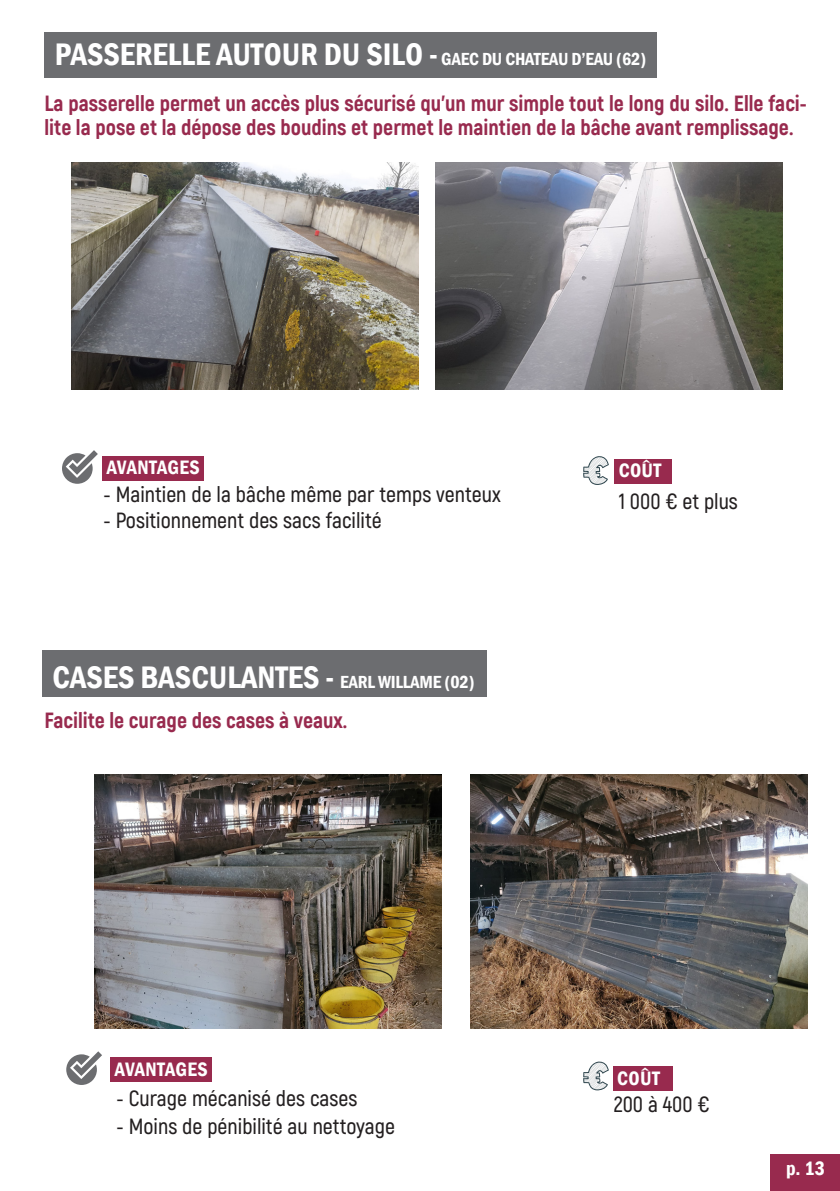
<style>
.page{position:relative;width:840px;height:1191px;background:#fff}
.page>*{position:absolute;margin:0;border:0;box-sizing:border-box;transform-origin:0 0}
.t1{font:600 condensed 32px "Franklin Gothic";color:#fff}
.t2{font:800 22px/24px "Akrobat";color:#982a4e}
.t3{font:600 22px "Akrobat";color:#231f20}
.t4{font:600 condensed 20px "Franklin Gothic";letter-spacing:.02em;color:#fff}
.s1{font-size:18px}
</style>
<div class="page">
<div style="left:770px;top:1154px;width:69px;height:37px;background:#982a4e"></div>
<div style="left:44px;top:33px;width:613px;height:45px;background:#6c6d70"></div>
<div style="left:42px;top:650px;width:444px;height:46px;background:#6c6d70"></div>
<div style="left:103px;top:456px;width:101px;height:25px;background:#982a4e"></div>
<div style="left:614px;top:459px;width:57px;height:25px;background:#982a4e"></div>
<div style="left:612px;top:1065px;width:59px;height:25px;background:#982a4e"></div>
<div style="left:111px;top:1057px;width:101px;height:25px;background:#982a4e"></div>
<img style="left:470px;top:774px;width:336px;height:254px">
<img style="left:94px;top:774px;width:347px;height:254px">
<svg style="left:62px;top:450px;width:36px;height:34px"></svg>
<svg style="left:583px;top:456px;width:25px;height:29px"></svg>
<svg style="left:66px;top:1051px;width:36px;height:34px"></svg>
<svg style="left:583px;top:1061px;width:25px;height:29px"></svg>
<img style="left:435px;top:162px;width:346px;height:227px">
<img style="left:72px;top:162px;width:346px;height:227px">
<p class="t1" style="left:55px;top:33px;width:592px">PASSERELLE AUTOUR DU SILO - <span class="s1">GAEC DU CHATEAU D’EAU (62)</span></p>
<p class="t2" style="left:44px;top:91px;width:763px">La passerelle permet un accès plus sécurisé qu’un mur simple tout le long du silo. Elle faci&shy;lite la pose et la dépose des boudins et permet le maintien de la bâche avant remplissage.</p>
<p class="t4" style="left:107px;top:454px;width:94px">AVANTAGES</p>
<p class="t4" style="left:618px;top:457px;width:44px">COÛT</p>
<p class="t3" style="left:618px;top:488px;width:121px">1 000 € et plus</p>
<p class="t3" style="left:103px;top:480px;width:398px">- Maintien de la bâche même par temps venteux</p>
<p class="t3" style="left:103px;top:506px;width:279px">- Positionnement des sacs facilité</p>
<p class="t1" style="left:52px;top:655px;width:423px">CASES BASCULANTES - <span class="s1">EARL WILLAME (02)</span></p>
<p class="t2" style="left:44px;top:708px;width:304px">Facilite le curage des cases à veaux.</p>
<p class="t4" style="left:115px;top:1055px;width:94px">AVANTAGES</p>
<p class="t3" style="left:117px;top:1085px;width:242px">- Curage mécanisé des cases</p>
<p class="t3" style="left:117px;top:1112px;width:280px">- Moins de pénibilité au nettoyage</p>
<p class="t4" style="left:617px;top:1065px;width:44px">COÛT</p>
<p class="t3" style="left:613px;top:1090px;width:97px">200 à 400 €</p>
<p class="t4" style="left:785px;top:1155px;width:40px">p. 13</p>
</div>
